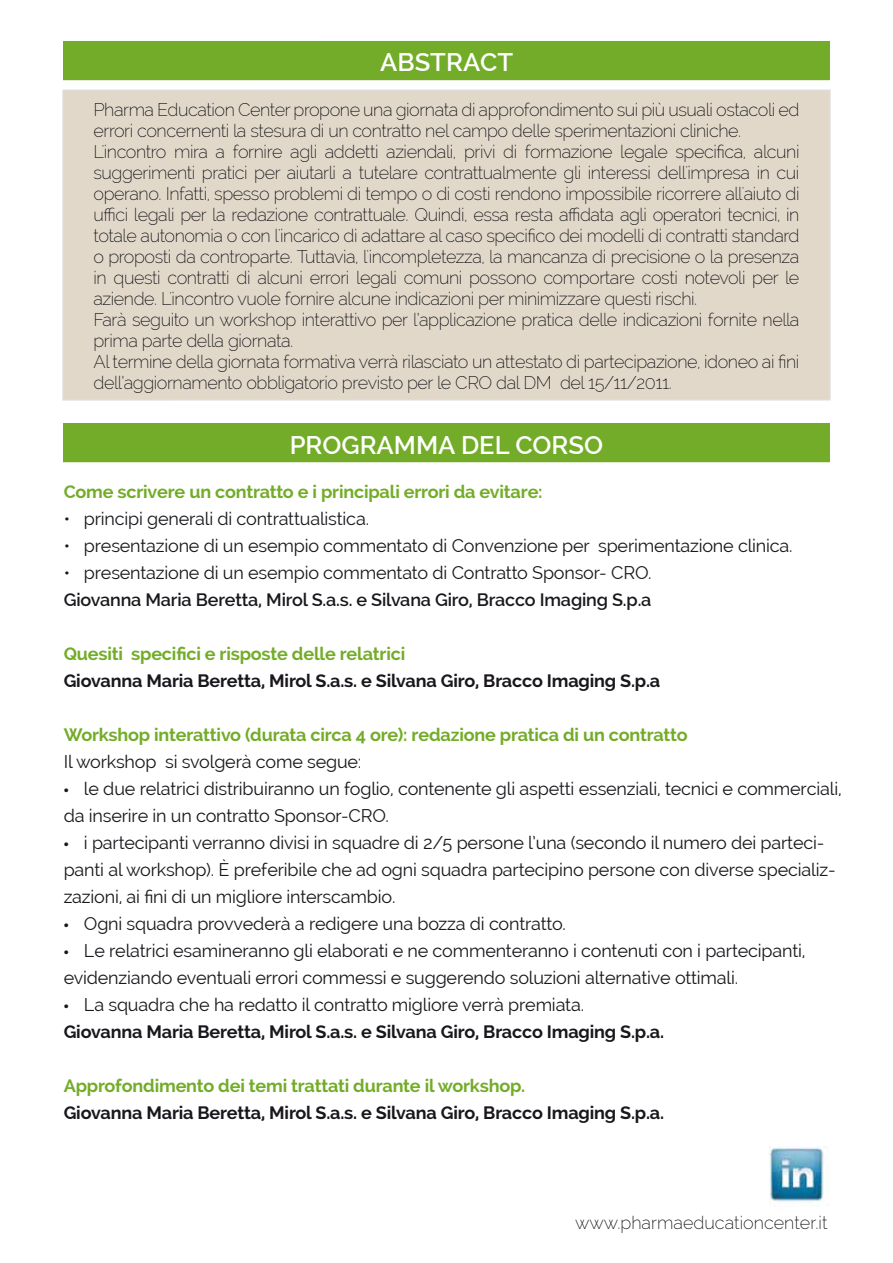
<style>
.page{position:relative;width:893px;height:1263px;background:#fff}
.page>*{position:absolute;margin:0;border:0;box-sizing:border-box;transform-origin:0 0}
.t1{font:600 25.5px "Raleway";color:#fff}
.t2{font:200 18px/21px "Raleway";letter-spacing:-.025em;color:#000207}
.t3{font:18px/27px "Raleway";letter-spacing:-.01em;color:#1a171c}
.t4{font:700 18px/27px "Raleway";letter-spacing:-.01em;color:#1a171c}
.t5{font:700 18px "Raleway";letter-spacing:-.01em;color:#73ac28}
.t6{font:600 18px "Raleway";letter-spacing:-.01em;color:#1a171c}
.t7{font:200 18px "Raleway";color:#000}
.s1{font-family:"Myriad Pro"}
.s2{font-family:"Myriad Pro";font-weight:400}
.s3{font-weight:400}
</style>
<div class="page">
<div style="left:63px;top:41px;width:767px;height:39px;background:#73ac28"></div>
<div style="left:63px;top:90px;width:767px;height:310px;background:#e2d8ca"></div>
<div style="left:63px;top:423px;width:767px;height:39px;background:#73ac28"></div>
<img style="left:770px;top:1147px;width:54px;height:56px">
<h1 class="t1" style="left:380px;top:47px;width:134px">ABSTRACT</h1>
<p class="t2" style="left:94px;top:99px;width:707px">Pharma Education Center propone una giornata di approfondimento sui più usuali ostacoli ed errori concernenti la stesura di un contratto nel campo delle sperimentazioni cliniche.<br>L'incontro mira a fornire agli addetti aziendali, privi di formazione legale specifica, alcuni suggerimenti pratici per aiutarli a tutelare contrattualmente gli interessi dell'impresa in cui operano. Infatti, spesso problemi di tempo o di costi rendono impossibile ricorrere all'aiuto di uffici legali per la redazione contrattuale. Quindi, essa resta affidata agli operatori tecnici, in totale autonomia o con l'incarico di adattare al caso specifico dei modelli di contratti standard o proposti da controparte. Tuttavia, l'incompletezza, la mancanza di precisione o la presenza in questi contratti di alcuni errori legali comuni possono comportare costi notevoli per le aziende. L'incontro vuole fornire alcune indicazioni per minimizzare questi rischi.<br>Farà seguito un workshop interattivo per l’applicazione pratica delle indicazioni fornite nella prima parte della giornata.<br>Al termine della giornata formativa verrà rilasciato un attestato di partecipazione, idoneo ai fini dell’aggiornamento obbligatorio previsto per le CRO dal DM del 15/11/2011.</p>
<h1 class="t1" style="left:290px;top:430px;width:315px">PROGRAMMA DEL CORSO</h1>
<p class="t5" style="left:64px;top:481px;width:480px">Come scrivere un contratto e i principali errori da evitare:</p>
<p class="t3" style="left:64px;top:505px;width:307px">• principi generali di contrattualistica.</p>
<p class="t3" style="left:64px;top:532px;width:730px">• presentazione di un esempio commentato di Convenzione per sperimentazione clinica.</p>
<p class="t3" style="left:64px;top:559px;width:589px">• presentazione di un esempio commentato di Contratto Sponsor- CRO.</p>
<p class="t6" style="left:64px;top:589px;width:589px">Giovanna Maria Beretta, Mirol S.a.s. e Silvana Giro, Bracco Imaging S.p.a</p>
<p class="t5" style="left:64px;top:643px;width:343px">Quesiti specifici e risposte delle relatrici</p>
<p class="t4" style="left:64px;top:667px;width:598px">Giovanna Maria Beretta, Mirol S.a.s. e Silvana Giro, Bracco Imaging S.p.a</p>
<p class="t5" style="left:64px;top:724px;width:625px">Workshop interattivo (durata circa 4 ore): redazione pratica di un contratto</p>
<p class="t3" style="left:64px;top:748px;width:299px">Il workshop si svolgerà come segue:</p>
<p class="t3" style="left:64px;top:775px;width:779px"><span class="s1">•</span> le due relatrici distribuiranno un foglio, contenente gli aspetti essenziali, tecnici e commerciali, da inserire in un contratto Sponsor-CRO.</p>
<p class="t3" style="left:64px;top:829px;width:773px"><span class="s1">•</span> i partecipanti verranno divisi in squadre di 2/5 persone l’una (secondo il numero dei parteci&shy;panti al workshop). È preferibile che ad ogni squadra partecipino persone con diverse specializ&shy;zazioni, ai fini di un migliore interscambio.</p>
<p class="t3" style="left:64px;top:910px;width:504px"><span class="s1">•</span> Ogni squadra provvederà a redigere una bozza di contratto.</p>
<p class="t3" style="left:64px;top:937px;width:743px"><span class="s1">•</span> Le relatrici esamineranno gli elaborati e ne commenteranno i contenuti con i partecipanti, evidenziando eventuali errori commessi e suggerendo soluzioni alternative ottimali.</p>
<p class="t4" style="left:64px;top:991px;width:602px"><span class="s2">•</span> <span class="s3">La squadra che ha redatto il contratto migliore verrà premiata.<br></span>Giovanna Maria Beretta, Mirol S.a.s. e Silvana Giro, Bracco Imaging S.p.a.</p>
<p class="t5" style="left:64px;top:1075px;width:463px">Approfondimento dei temi trattati durante il workshop.</p>
<p class="t4" style="left:64px;top:1099px;width:602px">Giovanna Maria Beretta, Mirol S.a.s. e Silvana Giro, Bracco Imaging S.p.a.</p>
<p class="t7" style="left:575px;top:1212px;width:254px">www.pharmaeducationcenter.it</p>
</div>
